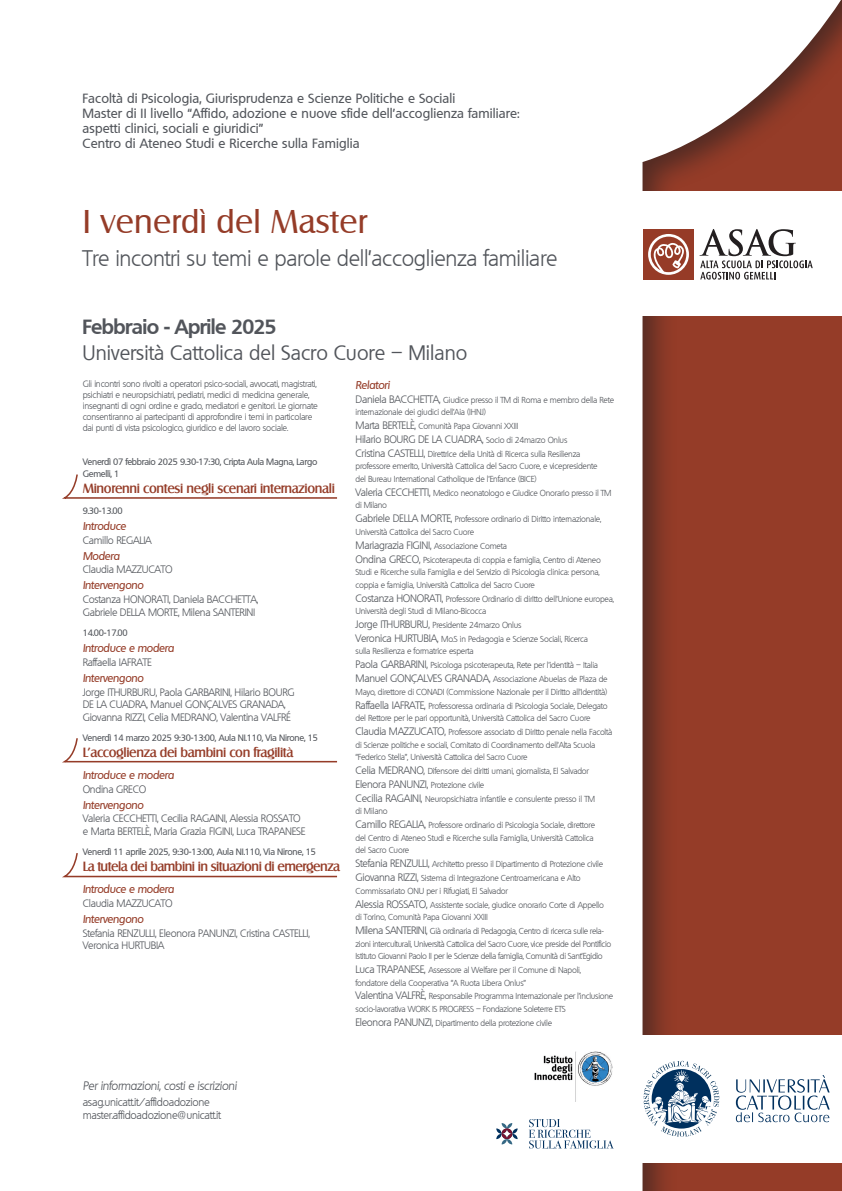
<style>
.page{position:relative;width:842px;height:1191px;background:#fff}
.page>*{position:absolute;margin:0;border:0;box-sizing:border-box;transform-origin:0 0}
.Titolo_1{font:32px "Salzburg";letter-spacing:.01em;color:#953c28}
.Sottotitolo{font:300 22px "Quebec";letter-spacing:-.015em;color:#52555b}
.Luogo{font:20px "Quebec";color:#52555b}
.Aula-ora{font:700 20px "Quebec";letter-spacing:-.03em;color:#52555b}
.SopraTitolo{font:500 13px/15px "Quebec";letter-spacing:.01em;color:#52555b}
.Titolo_3{font:500 13px "Salzburg";letter-spacing:-.025em;color:#953c28}
.InfoTit{font:italic 300 12px "Quebec";letter-spacing:-.025em;color:#52555b}
.titolo_2{font:italic 500 11px "Quebec";letter-spacing:-.025em;color:#953c28}
.Info{font:300 11px "Quebec";letter-spacing:-.025em;color:#52555b}
.professore{font:300 10.5px/12.5px "Quebec";letter-spacing:-.025em;color:#52555b}
.professore-2{font:300 9px/11px "Quebec";letter-spacing:-.025em;color:#52555b}
.Ore{font:500 9px/12px "Quebec";letter-spacing:-.025em;color:#52555b}
.professore-3{font:300 8.5px/12.5px "Quebec";letter-spacing:-.025em;color:#52555b}
.s1{font-size:10.5px}
.s2{font-size:8.5px}
</style>
<div class="page">
<svg style="left:501px;top:0;width:341px;height:1191px"></svg>
<div style="left:634px;top:1035px;width:208px;height:127px;background:#fff"></div>
<div style="left:633px;top:191px;width:209px;height:124px;background:#fff"></div>
<div style="left:643px;top:229px;width:51px;height:50px;background:#963b27"></div>
<svg style="left:648px;top:234px;width:41px;height:41px"></svg>
<svg style="left:699px;top:229px;width:114px;height:50px"></svg>
<svg style="left:62px;top:853px;width:276px;height:25px"></svg>
<svg style="left:736px;top:1075px;width:94px;height:47px"></svg>
<svg style="left:643px;top:1060px;width:76px;height:76px"></svg>
<img style="left:533px;top:1051px;width:81px;height:50px">
<svg style="left:496px;top:1123px;width:22px;height:21px"></svg>
<svg style="left:529px;top:1119px;width:85px;height:29px"></svg>
<svg style="left:62px;top:738px;width:276px;height:25px"></svg>
<svg style="left:62px;top:474px;width:275px;height:25px"></svg>
<p class="SopraTitolo" style="left:83px;top:91px;width:439px">Facoltà di Psicologia, Giurisprudenza e Scienze Politiche e Sociali<br>Master di II livello “Affido, adozione e nuove sfide dell’accoglienza familiare: aspetti clinici, sociali e giuridici”<br>Centro di Ateneo Studi e Ricerche sulla Famiglia</p>
<p class="Titolo_1" style="left:83px;top:203px;width:286px">I venerdì del Master</p>
<p class="Sottotitolo" style="left:83px;top:244px;width:476px">Tre incontri su temi e parole dell’accoglienza familiare</p>
<p class="Aula-ora" style="left:83px;top:314px;width:196px">Febbraio - Aprile 2025</p>
<p class="Luogo" style="left:83px;top:340px;width:386px">Università Cattolica del Sacro Cuore – Milano</p>
<p class="professore-2" style="left:83px;top:378px;width:237px">Gli incontri sono rivolti a operatori psico-sociali, avvocati, magistrati, psichiatri e neuropsichiatri, pediatri, medici di medicina generale, insegnanti di ogni ordine e grado, mediatori e genitori. Le giornate consentiranno ai partecipanti di approfondire i temi in particolare dai punti di vista psicologico, giuridico e del lavoro sociale.</p>
<p class="Ore" style="left:83px;top:456px;width:236px">Venerdì 07 febbraio 2025 9.30-17:30, Cripta Aula Magna, Largo<br>Gemelli, 1</p>
<p class="Titolo_3" style="left:83px;top:481px;width:254px">Minorenni contesi negli scenari internazionali</p>
<p class="Ore" style="left:83px;top:504px;width:42px">9.30-13.00</p>
<p class="titolo_2" style="left:83px;top:518px;width:45px">Introduce</p>
<p class="professore" style="left:83px;top:533px;width:71px">Camillo REGALIA</p>
<p class="titolo_2" style="left:83px;top:548px;width:39px">Modera</p>
<p class="professore" style="left:83px;top:563px;width:92px">Claudia MAZZUCATO</p>
<p class="titolo_2" style="left:83px;top:578px;width:63px">Intervengono</p>
<p class="professore" style="left:83px;top:593px;width:177px">Costanza HONORATI, Daniela BACCHETTA,<br>Gabriele DELLA MORTE, Milena SANTERINI</p>
<p class="Ore" style="left:83px;top:627px;width:47px">14.00-17.00</p>
<p class="titolo_2" style="left:83px;top:641px;width:93px">Introduce e modera</p>
<p class="professore" style="left:83px;top:656px;width:71px">Raffaella IAFRATE</p>
<p class="titolo_2" style="left:83px;top:670px;width:63px">Intervengono</p>
<p class="professore" style="left:83px;top:685px;width:213px">Jorge ITHURBURU, Paola GARBARINI, Hilario BOURG<br>DE LA CUADRA, Manuel GONÇALVES GRANADA,<br>Giovanna RIZZI, Celia MEDRANO, Valentina VALFRÉ</p>
<p class="Ore" style="left:83px;top:732px;width:237px">Venerdì 14 marzo 2025 9:30-13:00, Aula NI.110, Via Nirone, 15</p>
<p class="Titolo_3" style="left:83px;top:745px;width:212px">L’accoglienza dei bambini con fragilità</p>
<p class="titolo_2" style="left:83px;top:767px;width:93px">Introduce e modera</p>
<p class="professore" style="left:83px;top:782px;width:65px">Ondina GRECO</p>
<p class="titolo_2" style="left:83px;top:797px;width:63px">Intervengono</p>
<p class="professore" style="left:83px;top:812px;width:224px">Valeria CECCHETTI, Cecilia RAGAINI, Alessia ROSSATO e Marta BERTELÈ, Maria Grazia FIGINI, Luca TRAPANESE</p>
<p class="Ore" style="left:83px;top:846px;width:235px">Venerdì 11 aprile 2025, 9:30-13:00, Aula NI.110, Via Nirone, 15</p>
<p class="Titolo_3" style="left:83px;top:859px;width:259px">La tutela dei bambini in situazioni di emergenza</p>
<p class="titolo_2" style="left:83px;top:882px;width:93px">Introduce e modera</p>
<p class="professore" style="left:83px;top:897px;width:92px">Claudia MAZZUCATO</p>
<p class="titolo_2" style="left:83px;top:911px;width:63px">Intervengono</p>
<p class="professore" style="left:83px;top:926px;width:229px">Stefania RENZULLI, Eleonora PANUNZI, Cristina CASTELLI,<br>Veronica HURTUBIA</p>
<p class="titolo_2" style="left:355px;top:378px;width:36px">Relatori</p>
<p class="professore-3" style="left:355px;top:393px;width:260px"><span class="s1">Daniela BACCHETTA,</span> Giudice presso il TM di Roma e membro della Rete internazionale dei giudici dell’Aia (IHNJ)</p>
<p class="professore-3" style="left:355px;top:420px;width:165px"><span class="s1">Marta BERTELÈ,</span> Comunità Papa Giovanni XXIII</p>
<p class="professore" style="left:355px;top:433px;width:213px">Hilario BOURG DE LA CUADRA, <span class="s2">Socio di 24marzo Onlus</span></p>
<p class="professore-3" style="left:355px;top:448px;width:244px"><span class="s1">Cristina CASTELLI,</span> Direttrice della Unità di Ricerca sulla Resilienza professore emerito, Università Cattolica del Sacro Cuore, e vicepresidente del Bureau International Catholique de l’Enfance (BICE)</p>
<p class="professore-3" style="left:355px;top:486px;width:257px"><span class="s1">Valeria CECCHETTI,</span> Medico neonatologo e Giudice Onorario presso il TM di Milano</p>
<p class="professore-3" style="left:355px;top:513px;width:247px"><span class="s1">Gabriele DELLA MORTE,</span> Professore ordinario di Diritto internazionale,<br>Università Cattolica del Sacro Cuore</p>
<p class="professore" style="left:355px;top:539px;width:153px">Mariagrazia FIGINI, <span class="s2">Associazione Cometa</span></p>
<p class="professore-3" style="left:355px;top:553px;width:247px"><span class="s1">Ondina GRECO,</span> Psicoterapeuta di coppia e famiglia, Centro di Ateneo<br>Studi e Ricerche sulla Famiglia e del Servizio di Psicologia clinica: persona, coppia e famiglia, Università Cattolica del Sacro Cuore</p>
<p class="professore-3" style="left:355px;top:592px;width:260px"><span class="s1">Costanza HONORATI,</span> Professore Ordinario di diritto dell’Unione europea,<br>Università degli Studi di Milano-Bicocca</p>
<p class="professore-3" style="left:355px;top:619px;width:168px"><span class="s1">Jorge ITHURBURU,</span> Presidente 24marzo Onlus</p>
<p class="professore-3" style="left:355px;top:632px;width:234px"><span class="s1">Veronica HURTUBIA,</span> Mo.S in Pedagogia e Scienze Sociali, Ricerca sulla Resilienza e formatrice esperta</p>
<p class="professore-3" style="left:355px;top:659px;width:244px"><span class="s1">Paola GARBARINI,</span> Psicologa psicoterapeuta, Rete per l’identità – Italia</p>
<p class="professore-3" style="left:355px;top:673px;width:254px"><span class="s1">Manuel GONÇALVES GRANADA,</span> Associazione Abuelas de Plaza de<br>Mayo, direttore di CONADI (Commissione Nazionale per il Diritto all’Identità)</p>
<p class="professore-3" style="left:355px;top:699px;width:254px"><span class="s1">Raffaella IAFRATE,</span> Professoressa ordinaria di Psicologia Sociale, Delegato del Rettore per le pari opportunità, Università Cattolica del Sacro Cuore</p>
<p class="professore-3" style="left:355px;top:726px;width:258px"><span class="s1">Claudia MAZZUCATO,</span> Professore associato di Diritto penale nella Facoltà di Scienze politiche e sociali, Comitato di Coordinamento dell’Alta Scuola “Federico Stella”, Università Cattolica del Sacro Cuore</p>
<p class="professore-3" style="left:355px;top:765px;width:235px"><span class="s1">Celia MEDRANO,</span> Difensore dei diritti umani, giornalista, El Salvador</p>
<p class="professore-3" style="left:355px;top:778px;width:130px"><span class="s1">Elenora PANUNZI,</span> Protezione civile</p>
<p class="professore-3" style="left:355px;top:792px;width:241px"><span class="s1">Cecilia RAGAINI,</span> Neuropsichiatra infantile e consulente presso il TM di Milano</p>
<p class="professore-3" style="left:355px;top:819px;width:241px"><span class="s1">Camillo REGALIA,</span> Professore ordinario di Psicologia Sociale, direttore del Centro di Ateneo Studi e Ricerche sulla Famiglia, Università Cattolica del Sacro Cuore</p>
<p class="professore-3" style="left:355px;top:858px;width:249px"><span class="s1">Stefania RENZULLI,</span> Architetto presso il Dipartimento di Protezione civile</p>
<p class="professore-3" style="left:355px;top:872px;width:227px"><span class="s1">Giovanna RIZZI,</span> Sistema di Integrazione Centroamericana e Alto<br>Commissariato ONU per i Rifugiati, El Salvador</p>
<p class="professore-3" style="left:355px;top:898px;width:250px"><span class="s1">Alessia ROSSATO,</span> Assistente sociale, giudice onorario Corte di Appello di Torino, Comunità Papa Giovanni XXIII</p>
<p class="professore-3" style="left:355px;top:924px;width:257px"><span class="s1">Milena SANTERINI,</span> Già ordinaria di Pedagogia, Centro di ricerca sulle rela&shy;zioni interculturali, Università Cattolica del Sacro Cuore, vice preside del Pontificio<br>Istituto Giovanni Paolo II per le Scienze della famiglia, Comunità di Sant’Egidio</p>
<p class="professore-3" style="left:355px;top:963px;width:227px"><span class="s1">Luca TRAPANESE,</span> Assessore al Welfare per il Comune di Napoli, fondatore della Cooperativa “A Ruota Libera Onlus”</p>
<p class="professore-3" style="left:355px;top:990px;width:259px"><span class="s1">Valentina VALFRÈ,</span> Responsabile Programma Internazionale per l’inclusione socio-lavorativa WORK IS PROGRESS – Fondazione Soleterre ETS</p>
<p class="professore-3" style="left:355px;top:1016px;width:198px"><span class="s1">Eleonora PANUNZI,</span> Dipartimento della protezione civile</p>
<p class="InfoTit" style="left:83px;top:1078px;width:156px">Per informazioni, costi e iscrizioni</p>
<p class="Info" style="left:83px;top:1095px;width:129px">asag.unicatt.it/affidoadozione</p>
<p class="Info" style="left:83px;top:1108px;width:140px">master.affidoadozione@unicatt.it</p>
</div>
